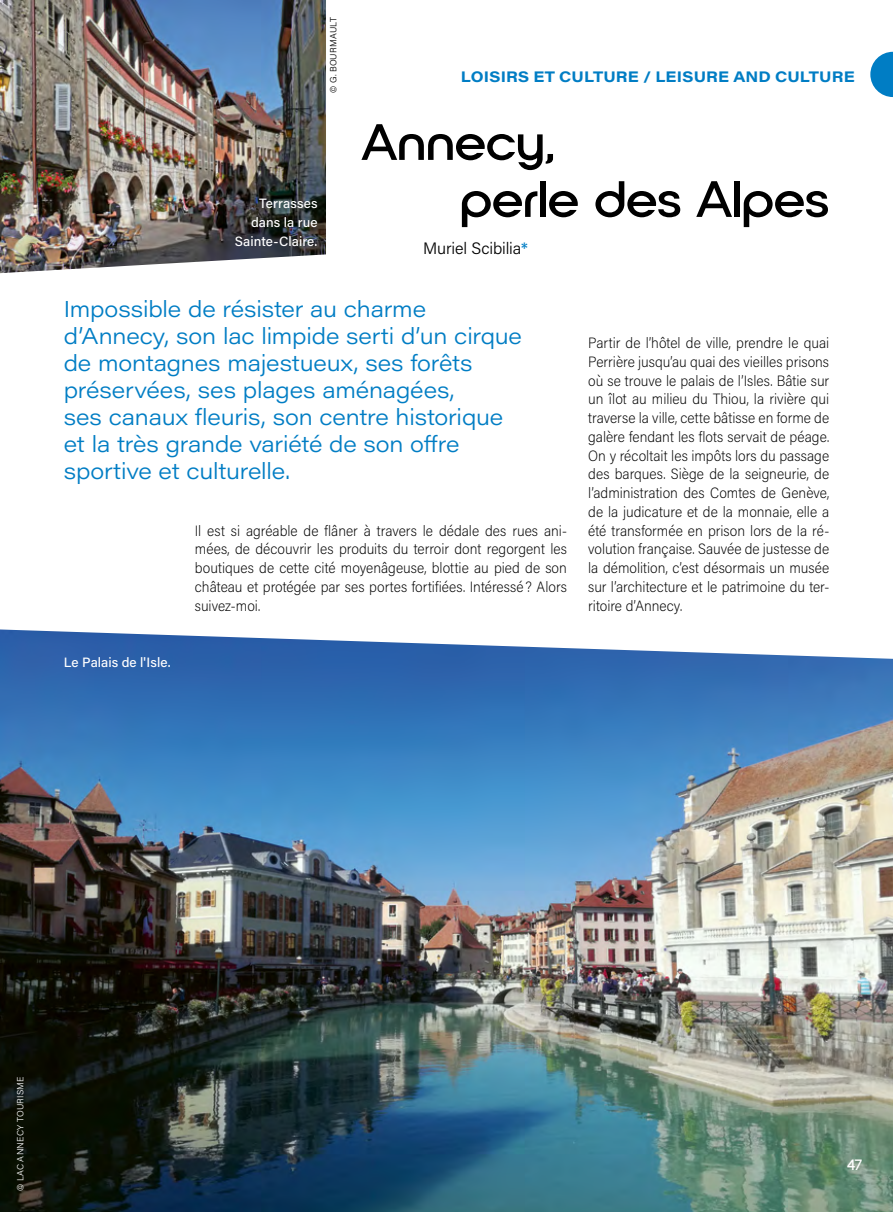
<style>
.page{position:relative;width:893px;height:1212px;background:#fff}
.page>*{position:absolute;margin:0;border:0;box-sizing:border-box;transform-origin:0 0}
.t1{font:600 51px/57px "Nordique Pro";color:#000;scale:1.1 1}
.t2{font:300 22.5px/27px "Acumin Pro Wide";letter-spacing:-.005em;color:#007dc4}
.t3{font:300 16.5px "Acumin Pro";letter-spacing:-.005em;color:#000}
.t4{font:200 15px/18.8px "Acumin Pro Semi Cond";color:#000;text-align:justify}
.t5{font:700 15px "Acumin Pro Wide";letter-spacing:.005em;color:#007dc4}
.t6{font:600 15px "Nordique Pro";color:#fff}
.t7{font:500 13.5px/18.8px "Acumin Pro";letter-spacing:.005em;color:#fff;text-align:right}
.t8{font:300 9px "Acumin Pro";letter-spacing:.025em;color:#fff}
.t9{font:300 9px "Acumin Pro";letter-spacing:.025em;color:#000}
.s1{font-weight:500;color:#007dc4}
</style>
<div class="page">
<svg style="left:870px;top:52px;width:23px;height:45px"></svg>
<img style="left:0;top:629px;width:893px;height:583px">
<img style="left:0;top:0;width:326px;height:273px">
<p class="t9" style="left:327px;top:93px;width:77px;rotate:-90deg">© G. BOURMAULT</p>
<p class="t7" style="left:235px;top:194px;width:84px">Terrasses dans la rue<br>Sainte‑Claire.</p>
<p class="t5" style="left:461px;top:66px;width:395px">LOISIRS ET CULTURE / LEISURE AND CULTURE</p>
<h1 class="t1" style="left:460px;top:114px;width:337px;text-indent:-99px">Annecy,<br>perle des Alpes</h1>
<p class="t3" style="left:423px;top:237px;width:106px">Muriel Scibilia<span class="s1">*</span></p>
<p class="t2" style="left:64px;top:295px;width:460px">Impossible de résister au charme d’Annecy, son lac limpide serti d’un cirque de montagnes majestueux, ses forêts préservées, ses plages aménagées,<br>ses canaux fleuris, son centre historique et la très grande variété de son offre sportive et culturelle.</p>
<p class="t7" style="left:64px;top:652px;width:108px">Le Palais de l'Isle.</p>
<p class="t4" style="left:195px;top:520px;width:374px">Il est si agréable de flâner à travers le dédale des rues ani‑ mées, de découvrir les produits du terroir dont regorgent les boutiques de cette cité moyenâgeuse, blottie au pied de son château et protégée par ses portes fortifiées. Intéressé ? Alors suivez-moi.</p>
<p class="t4" style="left:588px;top:333px;width:242px">Partir de l’hôtel de ville, prendre le quai Perrière jusqu’au quai des vieilles prisons où se trouve le palais de l’Isles. Bâtie sur un îlot au milieu du Thiou, la rivière qui traverse la ville, cette bâtisse en forme de galère fendant les flots servait de péage.<br>On y récoltait les impôts lors du passage des barques. Siège de la seigneurie, de l’administration des Comtes de Genève, de la judicature et de la monnaie, elle a été transformée en prison lors de la ré‑ volution française. Sauvée de justesse de la démolition, c’est désormais un musée sur l’architecture et le patrimoine du ter‑ ritoire d’Annecy.</p>
<p class="t8" style="left:14px;top:1191px;width:116px;rotate:-90deg">© LAC ANNECY TOURISME</p>
<p class="t6" style="left:847px;top:1156px;width:17px">47</p>
</div>
